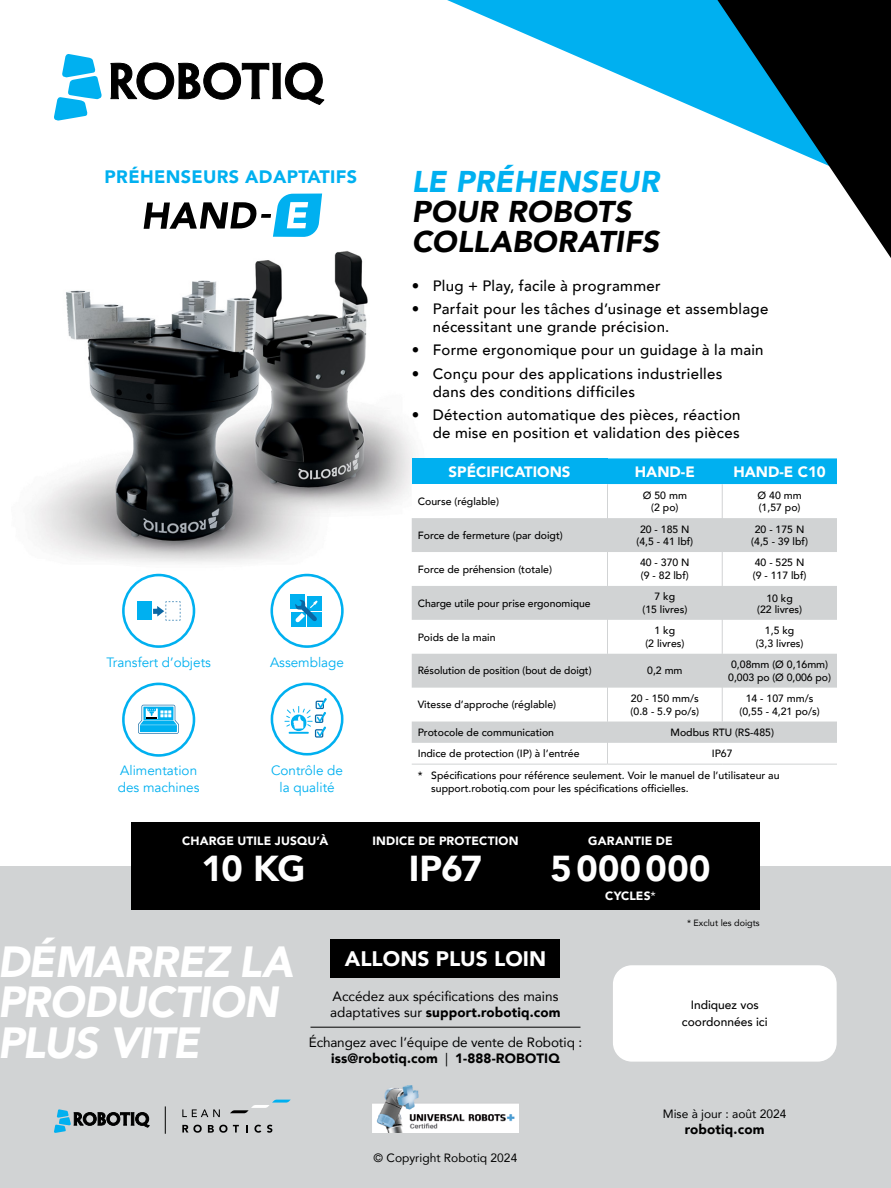
<style>
.page{position:relative;width:891px;height:1188px;background:#fff}
.page>*{position:absolute;margin:0;border:0;box-sizing:border-box;transform-origin:0 0}
.t1{font:italic 900 43.5px/40.5px "Avenir";letter-spacing:-.02em;color:#fff}
.t2{font:900 36px "Avenir";letter-spacing:.01em;color:#fff}
.t3{font:italic 900 30px/30px "Avenir";letter-spacing:.005em;color:#000}
.t4{font:italic 900 30px "Avenir";letter-spacing:.01em;color:#00b0f0}
.t5{font:900 21px "Avenir";color:#fff}
.t6{font:900 18px "Avenir";letter-spacing:.02em;color:#00b0f0}
.t7{font:500 15px/18px "Avenir";letter-spacing:.02em;color:#000}
.t8{font:900 15px "Avenir";color:#fff}
.t9{font:13.5px/16.2px "Avenir";letter-spacing:-.01em;color:#000}
.t10{font:13.5px/16.2px "Avenir";color:#00b0f0}
.t11{font:900 13.5px "Avenir";letter-spacing:.01em;color:#000}
.t12{font:900 12px "Avenir";letter-spacing:.01em;color:#fff}
.t13{font:12px "Avenir";color:#000}
.t14{font:500 12px/16.5px "Avenir";color:#000;text-align:center}
.t15{font:500 10.5px/12.6px "Avenir";color:#000;text-align:center}
.t16{font:9px "Avenir";color:#000}
.s1{font-weight:400}
.s2{font-weight:900}
</style>
<div class="page">
<svg style="left:447px;top:0;width:208px;height:91px"></svg>
<svg style="left:655px;top:0;width:236px;height:258px"></svg>
<img style="left:31px;top:226px;width:384px;height:337px">
<svg style="left:144px;top:194px;width:178px;height:43px"></svg>
<svg style="left:111px;top:63px;width:213px;height:42px"></svg>
<svg style="left:54px;top:54px;width:48px;height:67px"></svg>
<svg style="left:270px;top:574px;width:74px;height:74px"></svg>
<svg style="left:122px;top:574px;width:73px;height:74px"></svg>
<svg style="left:122px;top:683px;width:73px;height:74px"></svg>
<svg style="left:271px;top:683px;width:72px;height:73px"></svg>
<div style="left:412px;top:458px;width:196px;height:26px;background:#00b0f0"></div>
<div style="left:608px;top:458px;width:229px;height:26px;background:#00b0f0"></div>
<svg style="left:412px;top:484px;width:425px;height:280px"></svg>
<div style="left:412px;top:518px;width:425px;height:34px;background:#d1d3d4"></div>
<svg style="left:412px;top:586px;width:425px;height:157px;fill:#d1d3d4"></svg>
<hr style="left:607px;top:484px;width:1px;height:34px;background:#d1d3d4">
<hr style="left:607px;top:518px;width:1px;height:34px;background:#d1d3d4">
<hr style="left:722px;top:484px;width:1px;height:34px;background:#d1d3d4">
<hr style="left:607px;top:552px;width:1px;height:34px;background:#d1d3d4">
<hr style="left:722px;top:552px;width:1px;height:34px;background:#d1d3d4">
<hr style="left:607px;top:586px;width:1px;height:34px;background:#d1d3d4">
<hr style="left:722px;top:586px;width:1px;height:34px;background:#d1d3d4">
<hr style="left:607px;top:620px;width:1px;height:34px;background:#d1d3d4">
<hr style="left:722px;top:620px;width:1px;height:34px;background:#d1d3d4">
<hr style="left:607px;top:654px;width:1px;height:34px;background:#d1d3d4">
<hr style="left:722px;top:654px;width:1px;height:34px;background:#d1d3d4">
<hr style="left:607px;top:688px;width:1px;height:34px;background:#d1d3d4">
<hr style="left:722px;top:688px;width:1px;height:34px;background:#d1d3d4">
<svg style="left:607px;top:722px;width:1px;height:42px"></svg>
<hr style="left:722px;top:518px;width:1px;height:34px;background:#d1d3d4">
<hr style="left:412px;top:764px;width:196px;height:1px;background:#d1d3d4">
<hr style="left:608px;top:764px;width:114px;height:1px;background:#d1d3d4">
<hr style="left:722px;top:764px;width:115px;height:1px;background:#d1d3d4">
<div style="left:0;top:866px;width:891px;height:322px;background:#d1d3d4"></div>
<div style="left:331px;top:940px;width:229px;height:38px;background:#000"></div>
<svg style="left:230px;top:1100px;width:61px;height:13px"></svg>
<svg style="left:182px;top:1125px;width:20px;height:8px"></svg>
<svg style="left:208px;top:1125px;width:31px;height:8px"></svg>
<svg style="left:246px;top:1125px;width:2px;height:8px"></svg>
<svg style="left:254px;top:1125px;width:7px;height:8px"></svg>
<svg style="left:267px;top:1125px;width:5px;height:8px"></svg>
<svg style="left:182px;top:1109px;width:38px;height:8px"></svg>
<svg style="left:54px;top:1109px;width:95px;height:24px"></svg>
<svg style="left:165px;top:1106px;width:1px;height:28px"></svg>
<div style="left:612px;top:965px;width:225px;height:97px;background:#fff;border-radius:20px"></div>
<div style="left:611px;top:964px;width:227px;height:99px;border:2px solid #d1d3d4;border-radius:20px"></div>
<img style="left:372px;top:1085px;width:147px;height:48px">
<hr style="left:310px;top:1027px;width:270px;height:1px;background:#000">
<div style="left:131px;top:822px;width:629px;height:88px;background:#000"></div>
<h3 class="t6" style="left:105px;top:161px;width:254px">PRÉHENSEURS ADAPTATIFS</h3>
<h3 class="t4" style="left:412px;top:157px;width:249px">LE PRÉHENSEUR</h3>
<h3 class="t3" style="left:412px;top:197px;width:249px">POUR ROBOTS<br>COLLABORATIFS</h3>
<h3 class="t7" style="left:412px;top:276px;width:251px">• Plug + Play, facile à programmer</h3>
<h3 class="t7" style="left:433px;top:299px;width:337px;text-indent:-21px">• Parfait pour les tâches d’usinage et assemblage nécessitant une grande précision.</h3>
<h3 class="t7" style="left:412px;top:340px;width:353px">• Forme ergonomique pour un guidage à la main</h3>
<h3 class="t7" style="left:433px;top:364px;width:291px;text-indent:-21px">• Conçu pour des applications industrielles dans des conditions difficiles</h3>
<h3 class="t7" style="left:412px;top:405px;width:330px;text-align:right">• Détection automatique des pièces, réaction de mise en position et validation des pièces</h3>
<p class="t10" style="left:106px;top:654px;width:106px">Transfert d’objets</p>
<p class="t10" style="left:270px;top:654px;width:76px">Assemblage</p>
<p class="t10" style="left:118px;top:763px;width:83px">Alimentation des machines</p>
<p class="t10" style="left:271px;top:763px;width:73px;text-align:center">Contrôle de la qualité</p>
<p class="t12" style="left:182px;top:830px;width:147px">CHARGE UTILE JUSQU’À</p>
<h2 class="t2" style="left:201px;top:837px;width:106px">10 KG</h2>
<h3 class="t8" style="left:449px;top:459px;width:123px">SPÉCIFICATIONS</h3>
<h3 class="t8" style="left:635px;top:459px;width:62px">HAND-E</h3>
<h3 class="t8" style="left:733px;top:459px;width:94px">HAND-E C10</h3>
<p class="t15" style="left:418px;top:494px;width:83px">Course (réglable)</p>
<p class="t15" style="left:643px;top:488px;width:46px">Ø 50 mm (2 po)</p>
<p class="t15" style="left:758px;top:488px;width:46px;text-align:left">Ø 40 mm (1,57 po)</p>
<p class="t15" style="left:418px;top:528px;width:147px">Force de fermeture (par doigt)</p>
<p class="t15" style="left:637px;top:522px;width:58px">20 - 185 N (4,5 - 41 lbf)</p>
<p class="t15" style="left:751px;top:522px;width:58px">20 - 175 N (4,5 - 39 lbf)</p>
<p class="t15" style="left:418px;top:562px;width:136px">Force de préhension (totale)</p>
<p class="t15" style="left:640px;top:556px;width:51px;text-align:left">40 - 370 N (9 - 82 lbf)</p>
<p class="t15" style="left:753px;top:556px;width:55px;text-align:left">40 - 525 N (9 - 117 lbf)</p>
<p class="t15" style="left:418px;top:596px;width:174px">Charge utile pour prise ergonomique</p>
<p class="t15" style="left:642px;top:590px;width:46px">7 kg<br>(15 livres)</p>
<p class="t15" style="left:757px;top:592px;width:46px;line-height:11.1px">10 kg<br>(22 livres)</p>
<p class="t15" style="left:418px;top:630px;width:79px">Poids de la main</p>
<p class="t15" style="left:645px;top:624px;width:41px">1 kg<br>(2 livres)</p>
<p class="t15" style="left:756px;top:624px;width:49px">1,5 kg (3,3 livres)</p>
<p class="t15" style="left:418px;top:664px;width:175px">Résolution de position (bout de doigt)</p>
<p class="t15" style="left:647px;top:664px;width:37px">0,2 mm</p>
<p class="t15" style="left:728px;top:658px;width:104px;text-align:left">0,08mm (Ø 0,16mm)<br>0,003 po (Ø 0,006 po)</p>
<p class="t15" style="left:418px;top:698px;width:140px">Vitesse d’approche (réglable)</p>
<p class="t15" style="left:631px;top:692px;width:70px;text-align:left">20 - 150 mm/s (0.8 - 5.9 po/s)</p>
<p class="t15" style="left:740px;top:692px;width:82px">14 - 107 mm/s (0,55 - 4,21 po/s)</p>
<p class="t15" style="left:418px;top:725px;width:138px">Protocole de communication</p>
<p class="t15" style="left:671px;top:725px;width:105px">Modbus RTU (RS-485)</p>
<p class="t15" style="left:418px;top:747px;width:163px">Indice de protection (IP) à l’entrée</p>
<p class="t15" style="left:418px;top:742px;width:363px;line-height:21.8px;text-align:left;text-indent:294px">IP67<br>* Spécifications pour référence seulement. Voir le manuel de l’utilisateur au</p>
<p class="t15" style="left:431px;top:781px;width:259px">support.robotiq.com pour les spécifications officielles.</p>
<p class="t12" style="left:372px;top:830px;width:148px">INDICE DE PROTECTION</p>
<h2 class="t2" style="left:409px;top:837px;width:75px">IP67</h2>
<p class="t12" style="left:588px;top:830px;width:86px">GARANTIE DE</p>
<h2 class="t2" style="left:551px;top:837px;width:161px">5000000</h2>
<p class="t12" style="left:605px;top:886px;width:52px">CYCLES<span class="s1">*</span></p>
<p class="t16" style="left:687px;top:915px;width:74px">* Exclut les doigts</p>
<h1 class="t1" style="left:-3px;top:941px;width:298px">DÉMARREZ LA<br>PRODUCTION<br>PLUS VITE</h1>
<h3 class="t5" style="left:345px;top:941px;width:203px">ALLONS PLUS LOIN</h3>
<p class="t9" style="left:330px;top:988px;width:232px">Accédez aux spécifications des mains adaptatives sur <span class="s2">support.robotiq.com</span></p>
<p class="t9" style="left:309px;top:1034px;width:275px;text-align:center">Échangez avec l’équipe de vente de Robotiq : <span class="s2">iss@robotiq.com</span> | <span class="s2">1-888-ROBOTIQ</span></p>
<p class="t13" style="left:374px;top:1148px;width:145px">© Copyright Robotiq 2024</p>
<p class="t14" style="left:682px;top:996px;width:87px">Indiquez vos coordonnées ici</p>
<p class="t13" style="left:663px;top:1104px;width:125px">Mise à jour : août 2024</p>
<p class="t11" style="left:685px;top:1118px;width:81px">robotiq.com</p>
</div>
